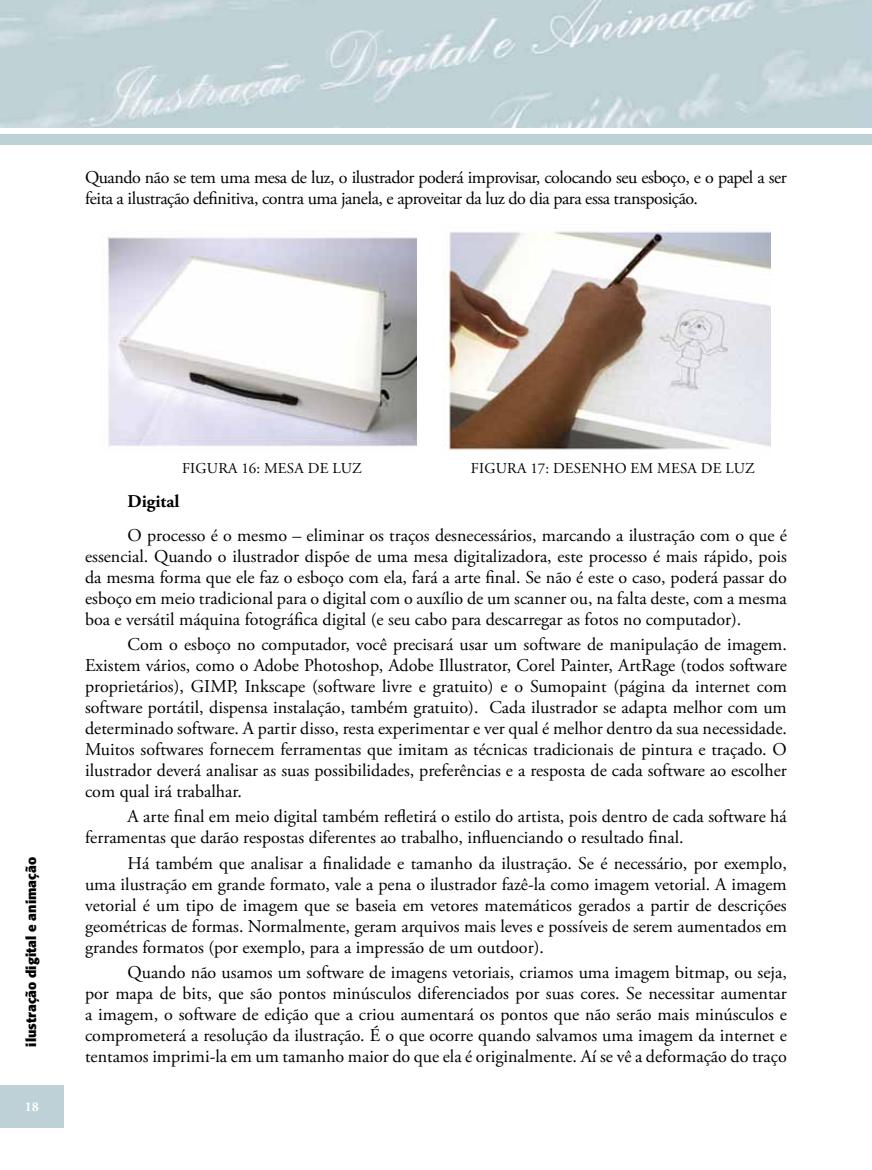
<style>
.page{position:relative;width:872px;height:1170px;background:#fff}
.page>*{position:absolute;margin:0;border:0;box-sizing:border-box;transform-origin:0 0}
.t1{font:18px/21px "Adobe Garamond Pro";color:#000;text-align:justify}
.t2{font:18px/21px "Adobe Garamond Pro";letter-spacing:-.025em;color:#000}
.t3{font:700 18px "Adobe Garamond Pro";color:#000}
.t4{font:15px "Adobe Garamond Pro";letter-spacing:.015em;color:#000}
.t5{font:700 13.5px "Formata";color:#000}
.t6{font:700 13.5px "Adobe Garamond Pro";color:#fff}
</style>
<div class="page">
<div style="left:0;top:134px;width:872px;height:11px;background:#bdd1d6"></div>
<div style="left:0;top:1084px;width:64px;height:43px;background:#bdd1d6"></div>
<img style="left:0;top:0;width:872px;height:127px">
<img style="left:107px;top:237px;width:309px;height:210px">
<img style="left:444px;top:231px;width:326px;height:219px">
<p class="t2" style="left:85px;top:168px;width:703px">Quando não se tem uma mesa de luz, o ilustrador poderá improvisar, colocando seu esboço, e o papel a ser feita a ilustração definitiva, contra uma janela, e aproveitar da luz do dia para essa transposição.</p>
<p class="t5" style="left:23px;top:1046px;width:191px;rotate:-90deg">ilustração digital e animação</p>
<p class="t6" style="left:25px;top:1098px;width:16px">18</p>
<p class="t4" style="left:182px;top:459px;width:19px">Figura</p>
<p class="t4" style="left:241px;top:459px;width:47px">16: Mesa</p>
<p class="t4" style="left:308px;top:459px;width:36px">de luz</p>
<p class="t4" style="left:471px;top:459px;width:19px">Figura</p>
<p class="t4" style="left:530px;top:459px;width:46px">17: Desenho</p>
<p class="t4" style="left:630px;top:459px;width:38px">em mesa</p>
<p class="t4" style="left:701px;top:459px;width:36px">de luz</p>
<p class="t3" style="left:128px;top:490px;width:53px">Digital</p>
<p class="t1" style="left:85px;top:525px;width:703px;text-indent:43px">O processo é o mesmo – eliminar os traços desnecessários, marcando a ilustração com o que é essencial. Quando o ilustrador dispõe de uma mesa digitalizadora, este processo é mais rápido, pois da mesma forma que ele faz o esboço com ela, fará a arte final. Se não é este o caso, poderá passar do esboço em meio tradicional para o digital com o auxílio de um scanner ou, na falta deste, com a mesma boa e versátil máquina fotográfica digital (e seu cabo para descarregar as fotos no computador).</p>
<p class="t1" style="left:85px;top:634px;width:703px;text-indent:43px">Com o esboço no computador, você precisará usar um software de manipulação de imagem.<br>Existem vários, como o Adobe Photoshop, Adobe Illustrator, Corel Painter, ArtRage (todos software proprietários), GIMP, Inkscape (software livre e gratuito) e o Sumopaint (página da internet com software portátil, dispensa instalação, também gratuito). Cada ilustrador se adapta melhor com um determinado software. A partir disso, resta experimentar e ver qual é melhor dentro da sua necessidade.<br>Muitos softwares fornecem ferramentas que imitam as técnicas tradicionais de pintura e traçado. O ilustrador deverá analisar as suas possibilidades, preferências e a resposta de cada software ao escolher com qual irá trabalhar.</p>
<p class="t1" style="left:85px;top:806px;width:703px;text-indent:43px">A arte final em meio digital também refletirá o estilo do artista, pois dentro de cada software há ferramentas que darão respostas diferentes ao trabalho, influenciando o resultado final.</p>
<p class="t1" style="left:85px;top:853px;width:703px;text-indent:43px">Há também que analisar a finalidade e tamanho da ilustração. Se é necessário, por exemplo, uma ilustração em grande formato, vale a pena o ilustrador fazê-la como imagem vetorial. A imagem vetorial é um tipo de imagem que se baseia em vetores matemáticos gerados a partir de descrições geométricas de formas. Normalmente, geram arquivos mais leves e possíveis de serem aumentados em grandes formatos (por exemplo, para a impressão de um outdoor).</p>
<p class="t1" style="left:85px;top:962px;width:703px;text-indent:43px">Quando não usamos um software de imagens vetoriais, criamos uma imagem bitmap, ou seja, por mapa de bits, que são pontos minúsculos diferenciados por suas cores. Se necessitar aumentar a imagem, o software de edição que a criou aumentará os pontos que não serão mais minúsculos e comprometerá a resolução da ilustração. É o que ocorre quando salvamos uma imagem da internet e tentamos imprimi-la em um tamanho maior do que ela é originalmente. Aí se vê a deformação do traço</p>
</div>
